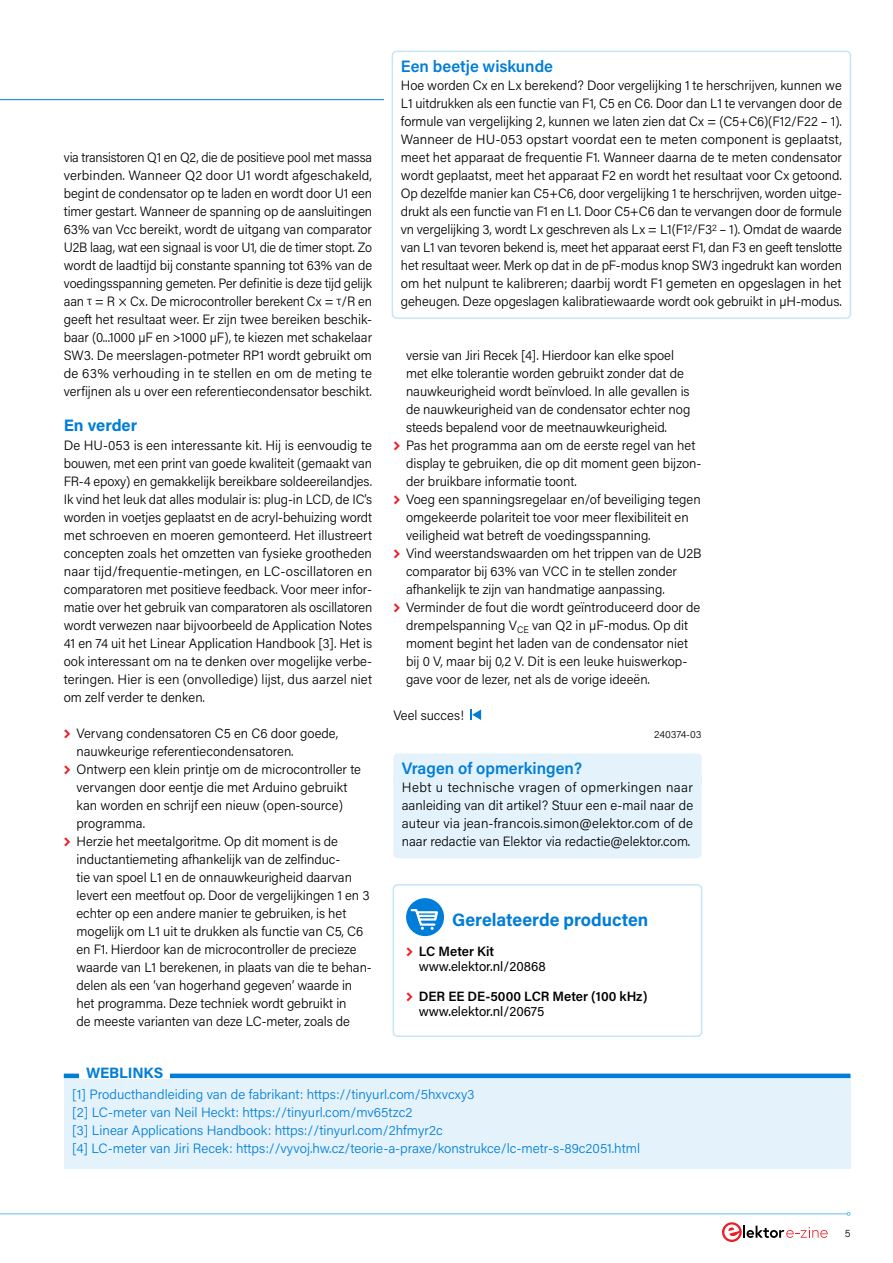
<style>
.page{position:relative;width:893px;height:1263px;background:#fff}
.page>*{position:absolute;margin:0;border:0;box-sizing:border-box;transform-origin:0 0}
.t1{font:700 18px "Acumin Pro";color:#007dd8}
.t2{font:600 16.5px "Acumin Pro";color:#007dd8}
.t3{font:700 16.5px "Acumin Pro";color:#007dd8}
.t4{font:700 15px "Acumin Pro";letter-spacing:-.01em;color:#007dd8}
.t5{font:300 13.5px/18px "Acumin Pro";letter-spacing:-.005em;color:#000;text-align:justify}
.t6{font:300 13.5px/18px "Acumin Pro";letter-spacing:-.005em;color:#000;text-align:justify;scale:.95 1}
.t7{font:300 13.5px/18px "Acumin Pro";color:#007dd8}
.t8{font:600 13.5px/15px "Acumin Pro";color:#000}
.t9{font:13.5px/15px "Acumin Pro";color:#000}
.t10{font:300 10.8px "Acumin Pro";color:#000}
.t11{font:300 10.5px "Acumin Pro";letter-spacing:-.01em;color:#000}
.s1{font-family:"Apple SD Gothic Neo"}
.s2{font-family:"Productus";font-weight:600;font-size:18px;color:#ed1d24}
.s3{font-weight:600}
.s4{font-family:"Productus";font-size:18px;color:#ed1d24}
.s5{font-weight:400}
</style>
<div class="page">
<hr style="left:0;top:1213px;width:847px;height:1px;background:#63bfec">
<hr style="left:0;top:99px;width:770px;height:1px;background:#007dd8">
<div style="left:393px;top:753px;width:309px;height:34px;background:#e3f2fb;border-radius:4px"></div>
<div style="left:393px;top:774px;width:309px;height:84px;background:#e3f2fb;border-radius:4px"></div>
<div style="left:393px;top:884px;width:309px;height:153px;border:2px solid #c5e6f7;border-radius:4px"></div>
<svg style="left:470px;top:709px;width:11px;height:11px"></svg>
<div style="left:406px;top:898px;width:38px;height:38px;background:#007dd8;border-radius:50%"></div>
<svg style="left:409px;top:909px;width:31px;height:21px"></svg>
<div style="left:385px;top:83px;width:472px;height:34px;background:#fff"></div>
<div style="left:392px;top:51px;width:459px;height:268px;border:2px solid #c5e6f7;border-radius:4px"></div>
<div style="left:64px;top:1076px;width:786px;height:93px;background:#e3f2fb"></div>
<div style="left:64px;top:1073px;width:786px;height:5px;background:#007dd8"></div>
<div style="left:80px;top:1053px;width:90px;height:25px;background:#fff"></div>
<svg style="left:722px;top:1222px;width:20px;height:20px"></svg>
<svg style="left:723px;top:1224px;width:105px;height:16px"></svg>
<p class="t6" style="left:64px;top:148px;width:326px">via transistoren Q1 en Q2, die de positieve pool met massa verbinden. Wanneer Q2 door U1 wordt afgeschakeld, begint de condensator op te laden en wordt door U1 een timer gestart. Wanneer de spanning op de aansluitingen 63% van Vcc bereikt, wordt de uitgang van comparator U2B laag, wat een signaal is voor U1, die de timer stopt. Zo wordt de laadtijd bij constante spanning tot 63% van de voedingsspanning gemeten. Per definitie is deze tijd gelijk aan <span class="s1">τ</span> = R × Cx. De microcontroller berekent Cx = <span class="s1">τ</span>/R en geeft het resultaat weer. Er zijn twee bereiken beschik&shy;baar (0...1000 µF en &gt;1000 µF), te kiezen met schakelaar SW3. De meerslagen-potmeter RP1 wordt gebruikt om de 63% verhouding in te stellen en om de meting te verfijnen als u over een referentiecondensator beschikt.</p>
<p class="t3" style="left:64px;top:413px;width:75px">En verder</p>
<p class="t5" style="left:64px;top:436px;width:310px">De HU-053 is een interessante kit. Hij is eenvoudig te bouwen, met een print van goede kwaliteit (gemaakt van FR-4 epoxy) en gemakkelijk bereikbare soldeereilandjes.<br>Ik vind het leuk dat alles modulair is: plug-in LCD, de IC’s worden in voetjes geplaatst en de acryl-behuizing wordt met schroeven en moeren gemonteerd. Het illustreert concepten zoals het omzetten van fysieke grootheden naar tijd/frequentie-metingen, en LC-oscillatoren en comparatoren met positieve feedback. Voor meer infor&shy;matie over het gebruik van comparatoren als oscillatoren wordt verwezen naar bijvoorbeeld de Application Notes 41 en 74 uit het Linear Application Handbook [3]. Het is ook interessant om na te denken over mogelijke verbe&shy;teringen. Hier is een (onvolledige) lijst, dus aarzel niet om zelf verder te denken.</p>
<p class="t5" style="left:64px;top:724px;width:276px"><span class="s2">&gt;</span> Vervang condensatoren C5 en C6 door goede,</p>
<p class="t5" style="left:77px;top:742px;width:219px">nauwkeurige referentiecondensatoren.</p>
<p class="t5" style="left:64px;top:760px;width:299px"><span class="s2">&gt;</span> Ontwerp een klein printje om de microcontroller te</p>
<p class="t5" style="left:77px;top:778px;width:272px">vervangen door eentje die met Arduino gebruikt</p>
<p class="t5" style="left:77px;top:796px;width:268px">kan worden en schrijf een nieuw (open-source)</p>
<p class="t5" style="left:77px;top:814px;width:70px">programma.</p>
<p class="t5" style="left:64px;top:832px;width:276px"><span class="s2">&gt;</span> Herzie het meetalgoritme. Op dit moment is de</p>
<p class="t5" style="left:77px;top:850px;width:265px">inductantiemeting afhankelijk van de zelfinduc-</p>
<p class="t5" style="left:77px;top:868px;width:277px">tie van spoel L1 en de onnauwkeurigheid daarvan</p>
<p class="t5" style="left:77px;top:886px;width:295px">levert een meetfout op. Door de vergelijkingen 1 en 3</p>
<p class="t5" style="left:77px;top:904px;width:271px">echter op een andere manier te gebruiken, is het</p>
<p class="t5" style="left:77px;top:922px;width:288px">mogelijk om L1 uit te drukken als functie van C5, C6</p>
<p class="t5" style="left:77px;top:940px;width:282px">en F1. Hierdoor kan de microcontroller de precieze</p>
<p class="t5" style="left:77px;top:958px;width:297px">waarde van L1 berekenen, in plaats van die te behan-</p>
<p class="t5" style="left:77px;top:976px;width:277px">delen als een ‘van hogerhand gegeven’ waarde in</p>
<p class="t5" style="left:77px;top:994px;width:272px">het programma. Deze techniek wordt gebruikt in</p>
<p class="t5" style="left:77px;top:1012px;width:275px">de meeste varianten van deze LC-meter, zoals de</p>
<p class="t4" style="left:86px;top:1063px;width:79px">WEBLINKS</p>
<p class="t2" style="left:401px;top:55px;width:154px">Een beetje wiskunde</p>
<p class="t5" style="left:401px;top:76px;width:443px">Hoe worden Cx en Lx berekend? Door vergelijking 1 te herschrijven, kunnen we L1 uitdrukken als een functie van F1, C5 en C6. Door dan L1 te vervangen door de formule van vergelijking 2, kunnen we laten zien dat Cx = (C5+C6)(F12/F22 – 1).<br>Wanneer de HU-053 opstart voordat een te meten component is geplaatst, meet het apparaat de frequentie F1. Wanneer daarna de te meten condensator wordt geplaatst, meet het apparaat F2 en wordt het resultaat voor Cx getoond.<br>Op dezelfde manier kan C5+C6, door vergelijking 1 te herschrijven, worden uitge&shy;drukt als een functie van F1 en L1. Door C5+C6 dan te vervangen door de formule vn vergelijking 3, wordt Lx geschreven als Lx = L1(F1<sup>2</sup>/F3<sup>2</sup> – 1). Omdat de waarde van L1 van tevoren bekend is, meet het apparaat eerst F1, dan F3 en geeft tenslotte het resultaat weer. Merk op dat in de pF-modus knop SW3 ingedrukt kan worden om het nulpunt te kalibreren; daarbij wordt F1 gemeten en opgeslagen in het geheugen. Deze opgeslagen kalibratiewaarde wordt ook gebruikt in µH-modus.</p>
<p class="t5" style="left:406px;top:346px;width:269px">versie van Jiri Recek [4]. Hierdoor kan elke spoel</p>
<p class="t5" style="left:406px;top:364px;width:279px">met elke tolerantie worden gebruikt zonder dat de</p>
<p class="t5" style="left:406px;top:382px;width:285px">nauwkeurigheid wordt beïnvloed. In alle gevallen is</p>
<p class="t5" style="left:406px;top:400px;width:286px">de nauwkeurigheid van de condensator echter nog</p>
<p class="t5" style="left:406px;top:418px;width:262px">steeds bepalend voor de meetnauwkeurigheid.</p>
<p class="t5" style="left:393px;top:436px;width:303px"><span class="s2">&gt;</span> Pas het programma aan om de eerste regel van het</p>
<p class="t5" style="left:406px;top:454px;width:297px">display te gebruiken, die op dit moment geen bijzon-</p>
<p class="t5" style="left:406px;top:472px;width:172px">der bruikbare informatie toont.</p>
<p class="t5" style="left:393px;top:490px;width:309px"><span class="s2">&gt;</span> Voeg een spanningsregelaar en/of beveiliging tegen</p>
<p class="t5" style="left:406px;top:508px;width:284px">omgekeerde polariteit toe voor meer flexibiliteit en</p>
<p class="t5" style="left:406px;top:526px;width:246px">veiligheid wat betreft de voedingsspanning.</p>
<p class="t5" style="left:393px;top:544px;width:310px"><span class="s2">&gt;</span> Vind weerstandswaarden om het trippen van de U2B</p>
<p class="t5" style="left:406px;top:562px;width:272px">comparator bij 63% van VCC in te stellen zonder</p>
<p class="t5" style="left:406px;top:580px;width:260px">afhankelijk te zijn van handmatige aanpassing.</p>
<p class="t5" style="left:393px;top:598px;width:308px"><span class="s2">&gt;</span> Verminder de fout die wordt geïntroduceerd door de</p>
<p class="t5" style="left:406px;top:616px;width:284px">drempelspanning V<sub>CE</sub> van Q2 in µF-modus. Op dit</p>
<p class="t5" style="left:406px;top:634px;width:283px">moment begint het laden van de condensator niet</p>
<p class="t5" style="left:406px;top:652px;width:283px">bij 0 V, maar bij 0,2 V. Dit is een leuke huiswerkop-</p>
<p class="t5" style="left:406px;top:670px;width:245px">gave voor de lezer, net als de vorige ideeën.</p>
<p class="t5" style="left:393px;top:706px;width:72px">Veel succes!</p>
<p class="t11" style="left:654px;top:727px;width:49px">240374-03</p>
<p class="t2" style="left:402px;top:757px;width:182px">Vragen of opmerkingen?</p>
<p class="t5" style="left:402px;top:778px;width:293px">Hebt u technische vragen of opmerkingen naar aanleiding van dit artikel? Stuur een e-mail naar de auteur via jean-francois.simon@elektor.com of de naar redactie van Elektor via redactie@elektor.com.</p>
<h1 class="t1" style="left:452px;top:907px;width:198px">Gerelateerde producten</h1>
<p class="t9" style="left:419px;top:943px;width:128px;text-indent:-13px"><span class="s2">&gt;</span> <span class="s3">LC Meter Kit </span>www.elektor.nl/20868</p>
<p class="t8" style="left:419px;top:988px;width:230px;text-indent:-13px"><span class="s4">&gt;</span> DER EE DE-5000 LCR Meter (100 kHz) <span class="s5">www.elektor.nl/20675</span></p>
<p class="t7" style="left:72px;top:1084px;width:569px">[1] Producthandleiding van de fabrikant: https://tinyurl.com/5hxvcxy3<br>[2] LC-meter van Neil Heckt: https://tinyurl.com/mv65tzc2<br>[3] Linear Applications Handbook: https://tinyurl.com/2hfmyr2c<br>[4] LC-meter van Jiri Recek: https://vyvoj.hw.cz/teorie-a-praxe/konstrukce/lc-metr-s-89c2051.html</p>
<p class="t10" style="left:845px;top:1226px;width:7px">5</p>
</div>
